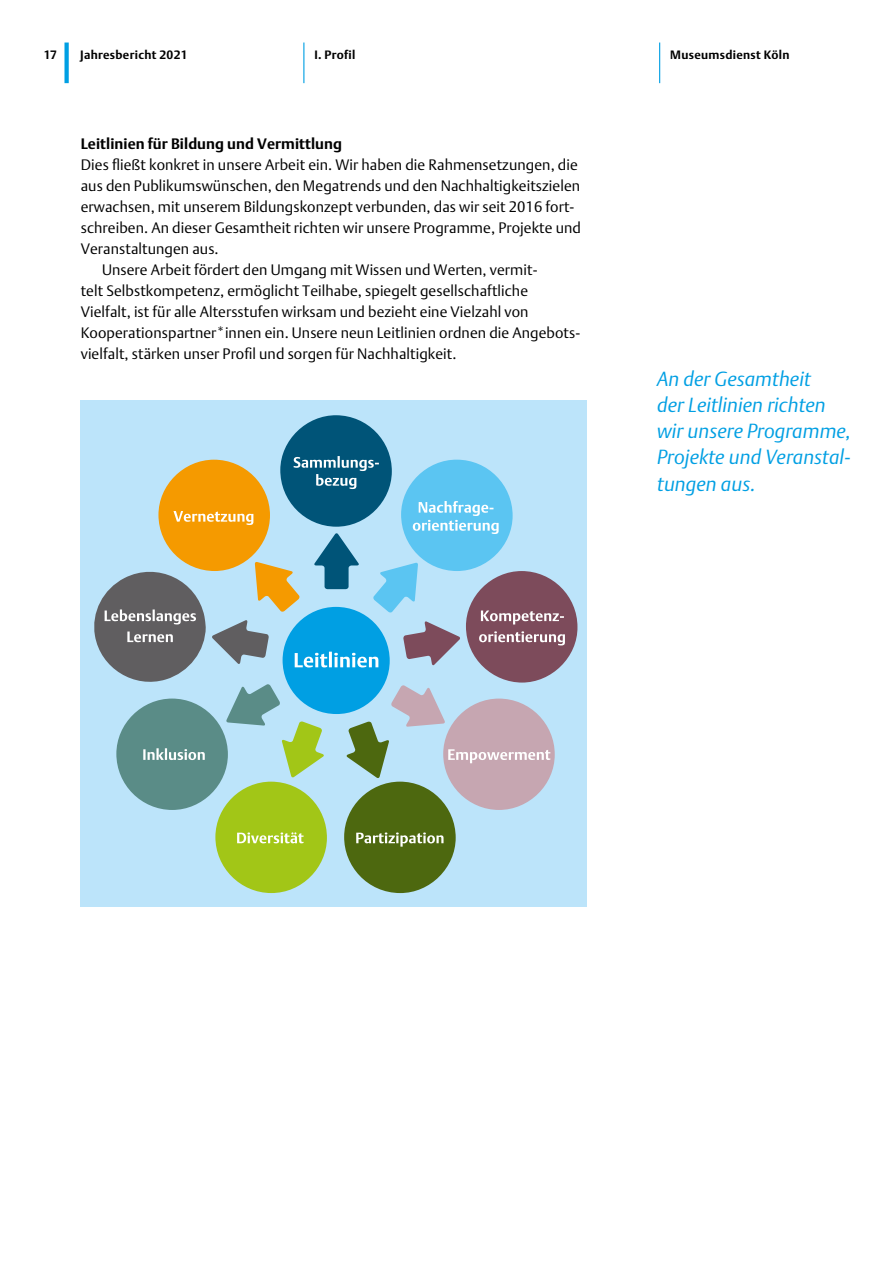
<style>
.page{position:relative;width:893px;height:1263px;background:#fff}
.page>*{position:absolute;margin:0;border:0;box-sizing:border-box;transform-origin:0 0}
.t1{font:italic 300 20.25px/26.2px "Argo DTL";letter-spacing:.005em;color:#009fe3}
.t2{font:300 15px "Argo DTL";letter-spacing:.005em;color:#000}
.t3{font:700 15px "Argo DTL";letter-spacing:.005em;color:#000}
.t4{font:700 12px "Argo DTL";letter-spacing:.025em;color:#000}
</style>
<div class="page">
<hr style="left:659px;top:43px;width:1px;height:40px;background:#009fe3">
<hr style="left:303px;top:43px;width:1px;height:40px;background:#009fe3">
<div style="left:64px;top:43px;width:5px;height:40px;background:#009fe3"></div>
<div style="left:81px;top:401px;width:506px;height:506px;background:#bce4fa"></div>
<div style="left:283px;top:607px;width:107px;height:107px;background:#009fe3;border-radius:50%"></div>
<div style="left:443px;top:698px;width:112px;height:112px;background:#c6a6b1;border-radius:50%"></div>
<div style="left:344px;top:781px;width:112px;height:112px;background:#4d680f;border-radius:50%"></div>
<div style="left:116px;top:698px;width:112px;height:112px;background:#5a8c87;border-radius:50%"></div>
<div style="left:280px;top:415px;width:112px;height:112px;background:#005478;border-radius:50%"></div>
<div style="left:466px;top:571px;width:112px;height:112px;background:#7d4b5b;border-radius:50%"></div>
<div style="left:215px;top:781px;width:112px;height:112px;background:#a2c617;border-radius:50%"></div>
<div style="left:401px;top:459px;width:112px;height:112px;background:#5bc5f2;border-radius:50%"></div>
<div style="left:158px;top:460px;width:112px;height:111px;background:#f59a00;border-radius:50%"></div>
<svg style="left:314px;top:533px;width:45px;height:56px"></svg>
<svg style="left:255px;top:562px;width:45px;height:50px"></svg>
<svg style="left:212px;top:620px;width:57px;height:44px"></svg>
<svg style="left:226px;top:684px;width:98px;height:94px"></svg>
<svg style="left:403px;top:621px;width:57px;height:45px"></svg>
<svg style="left:373px;top:562px;width:45px;height:51px"></svg>
<svg style="left:295px;top:652px;width:83px;height:15px"></svg>
<svg style="left:294px;top:456px;width:85px;height:33px"></svg>
<svg style="left:413px;top:501px;width:86px;height:33px"></svg>
<svg style="left:173px;top:511px;width:80px;height:14px"></svg>
<svg style="left:479px;top:631px;width:86px;height:14px"></svg>
<svg style="left:481px;top:610px;width:83px;height:14px"></svg>
<svg style="left:94px;top:561px;width:112px;height:121px"></svg>
<svg style="left:346px;top:685px;width:204px;height:93px"></svg>
<svg style="left:143px;top:748px;width:62px;height:12px"></svg>
<svg style="left:356px;top:832px;width:88px;height:15px"></svg>
<svg style="left:237px;top:832px;width:67px;height:11px"></svg>
<p class="t4" style="left:44px;top:47px;width:15px">17</p>
<p class="t4" style="left:80px;top:48px;width:109px">Jahresbericht 2021</p>
<p class="t4" style="left:314px;top:48px;width:43px">I. Profil</p>
<p class="t4" style="left:670px;top:48px;width:121px">Museumsdienst Köln</p>
<p class="t3" style="left:81px;top:134px;width:263px">Leitlinien für Bildung und Vermittlung</p>
<p class="t2" style="left:81px;top:155px;width:499px">Dies fließt konkret in unsere Arbeit ein. Wir haben die Rahmensetzungen, die</p>
<p class="t2" style="left:81px;top:176px;width:501px">aus den Publikumswünschen, den Megatrends und den Nachhaltigkeitszielen</p>
<p class="t2" style="left:81px;top:197px;width:495px">erwachsen, mit unserem Bildungskonzept verbunden, das wir seit 2016 fort-</p>
<p class="t2" style="left:81px;top:218px;width:502px">schreiben. An dieser Gesamtheit richten wir unsere Programme, Projekte und</p>
<p class="t2" style="left:81px;top:239px;width:139px">Veranstaltungen aus.</p>
<p class="t2" style="left:102px;top:260px;width:437px">Unsere Arbeit fördert den Umgang mit Wissen und Werten, vermit-</p>
<p class="t2" style="left:81px;top:281px;width:449px">telt Selbstkompetenz, ermöglicht Teilhabe, spiegelt gesellschaftliche</p>
<p class="t2" style="left:81px;top:302px;width:449px">Vielfalt, ist für alle Altersstufen wirksam und bezieht eine Vielzahl von</p>
<p class="t2" style="left:81px;top:323px;width:501px">Kooperationspartner*innen ein. Unsere neun Leitlinien ordnen die Angebots-</p>
<p class="t2" style="left:81px;top:344px;width:377px">vielfalt, stärken unser Profil und sorgen für Nachhaltigkeit.</p>
<h1 class="t1" style="left:657px;top:365px;width:196px">An der Gesamtheit<br>der Leitlinien richten wir unsere Programme,<br>Projekte und Veranstal&shy;tungen aus.</h1>
</div>
